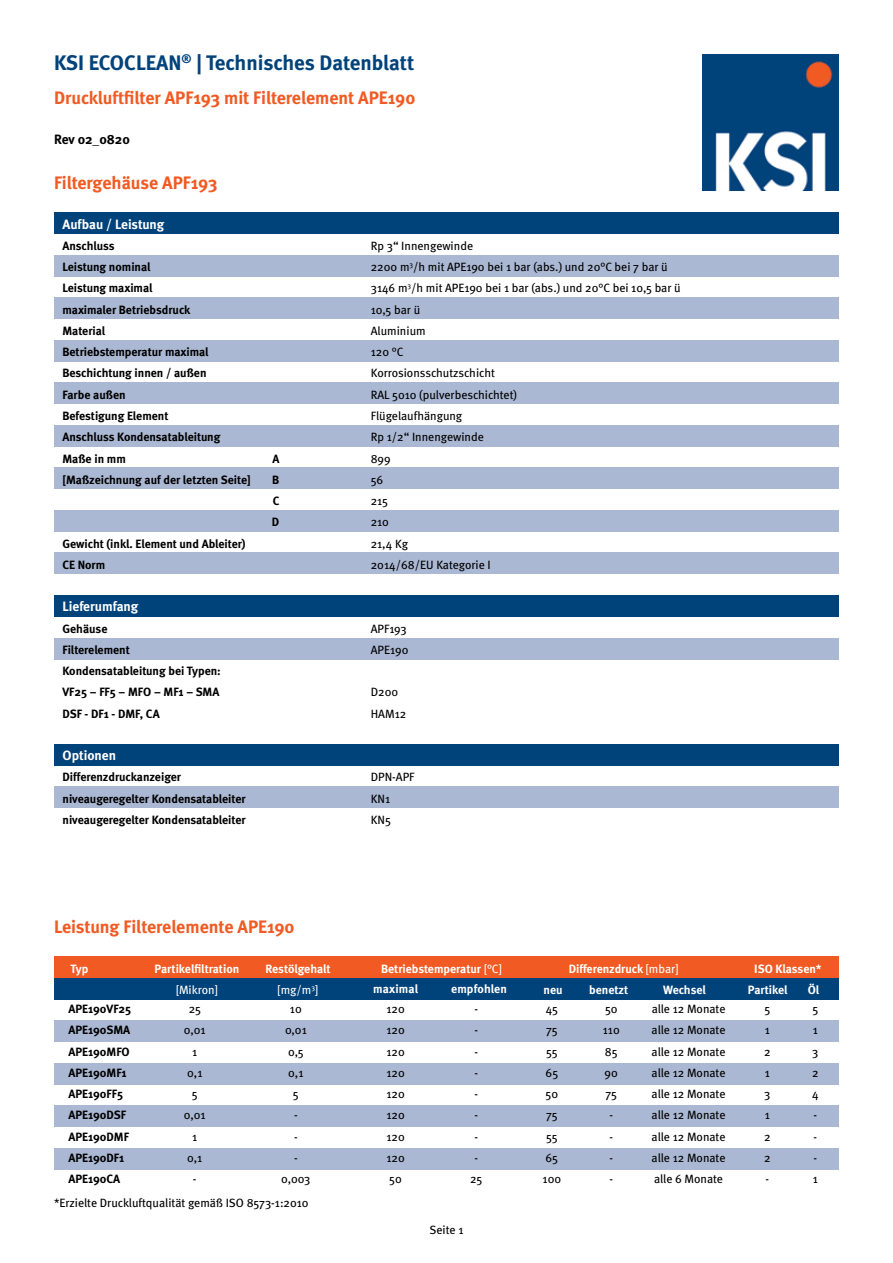
<style>
.page{position:relative;width:893px;height:1263px;background:#fff}
.page>*{position:absolute;margin:0;border:0;box-sizing:border-box;transform-origin:0 0}
.t1{font:700 21px "Meta";color:#00427a}
.t2{font:700 18px "Meta";color:#f15a22}
.t3{font:700 13.5px "Meta";color:#fff}
.t4{font:700 13.5px "Meta";color:#000}
.t5{font:12px/21.3px "Meta";color:#000}
.t6{font:700 12px/21.3px "Meta";color:#000}
.t7{font:700 12px/21.3px "Meta";color:#fff}
.t8{font:12px "Meta";color:#fff}
.s1{font-weight:400}
</style>
<div class="page">
<img style="left:703px;top:54px;width:136px;height:136px">
<div style="left:54px;top:553px;width:785px;height:21px;background:#aab8d3"></div>
<div style="left:54px;top:340px;width:785px;height:21px;background:#aab8d3"></div>
<div style="left:54px;top:383px;width:785px;height:21px;background:#aab8d3"></div>
<div style="left:54px;top:425px;width:785px;height:21px;background:#aab8d3"></div>
<div style="left:54px;top:468px;width:785px;height:21px;background:#aab8d3"></div>
<div style="left:54px;top:510px;width:785px;height:21px;background:#aab8d3"></div>
<div style="left:54px;top:213px;width:785px;height:21px;background:#00427a"></div>
<div style="left:54px;top:255px;width:785px;height:21px;background:#aab8d3"></div>
<div style="left:54px;top:298px;width:785px;height:21px;background:#aab8d3"></div>
<div style="left:54px;top:595px;width:785px;height:22px;background:#00427a"></div>
<div style="left:54px;top:638px;width:785px;height:21px;background:#aab8d3"></div>
<div style="left:54px;top:744px;width:785px;height:21px;background:#00427a"></div>
<div style="left:54px;top:787px;width:785px;height:21px;background:#aab8d3"></div>
<div style="left:54px;top:1020px;width:785px;height:22px;background:#aab8d3"></div>
<div style="left:54px;top:1063px;width:785px;height:21px;background:#aab8d3"></div>
<div style="left:54px;top:1105px;width:785px;height:22px;background:#aab8d3"></div>
<div style="left:54px;top:1148px;width:785px;height:21px;background:#aab8d3"></div>
<div style="left:54px;top:978px;width:785px;height:21px;background:#00427a"></div>
<div style="left:54px;top:957px;width:785px;height:21px;background:#f15a22"></div>
<h1 class="t1" style="left:54px;top:49px;width:362px">KSI ECOCLEAN<sup>®</sup> | Technisches Datenblatt</h1>
<h2 class="t2" style="left:54px;top:86px;width:363px">Druckluftfilter APF193 mit Filterelement APE190</h2>
<p class="t4" style="left:54px;top:130px;width:77px">Rev 02_0820</p>
<h2 class="t2" style="left:54px;top:171px;width:165px">Filtergehäuse APF193</h2>
<p class="t3" style="left:63px;top:215px;width:103px">Aufbau / Leistung</p>
<p class="t6" style="left:63px;top:235px;width:159px">Anschluss<br>Leistung nominal<br>Leistung maximal<br>maximaler Betriebsdruck<br>Material<br>Betriebstemperatur maximal<br>Beschichtung innen / außen<br>Farbe außen<br>Befestigung Element<br>Anschluss Kondensatableitung<br>Maße in mm</p>
<p class="t6" style="left:272px;top:447px;width:8px">A</p>
<p class="t6" style="left:63px;top:469px;width:190px">[Maßzeichnung auf der letzten Seite]</p>
<p class="t6" style="left:272px;top:469px;width:9px;text-align:justify">B C D</p>
<p class="t6" style="left:63px;top:532px;width:185px">Gewicht (inkl. Element und Ableiter)<br>CE Norm</p>
<p class="t3" style="left:63px;top:598px;width:77px">Lieferumfang</p>
<p class="t5" style="left:371px;top:235px;width:311px">Rp 3“ Innengewinde<br>2200 m<sup>3</sup>/h mit APE190 bei 1 bar (abs.) und 20°C bei 7 bar ü<br>3146 m<sup>3</sup>/h mit APE190 bei 1 bar (abs.) und 20°C bei 10,5 bar ü<br>10,5 bar ü<br>Aluminium<br>120 °C<br>Korrosionsschutzschicht<br>RAL 5010 (pulverbeschichtet)<br>Flügelaufhängung<br>Rp 1/2“ Innengewinde<br>899<br>56<br>215<br>210<br>21,4 Kg<br>2014/68/EU Kategorie I</p>
<p class="t6" style="left:63px;top:617px;width:160px">Gehäuse<br>Filterelement<br>Kondensatableitung bei Typen:<br>VF25 – FF5 – MFO – MF1 – SMA<br>DSF - DF1 - DMF, CA</p>
<p class="t5" style="left:371px;top:617px;width:39px">APF193<br>APE190</p>
<p class="t5" style="left:371px;top:681px;width:37px">D200<br>HAM12</p>
<p class="t3" style="left:63px;top:747px;width:55px">Optionen</p>
<p class="t6" style="left:63px;top:766px;width:185px">Differenzdruckanzeiger niveaugeregelter Kondensatableiter niveaugeregelter Kondensatableiter</p>
<p class="t5" style="left:371px;top:766px;width:45px">DPN-APF<br>KN1<br>KN5</p>
<h2 class="t2" style="left:54px;top:916px;width:242px">Leistung Filterelemente APE190</h2>
<p class="t7" style="left:663px;top:958px;width:44px;text-indent:-94px">Differenzdruck <span class="s1">[mbar]<br></span>Wechsel</p>
<p class="t7" style="left:748px;top:958px;width:75px;text-indent:7px">ISO Klassen*<br>Partikel</p>
<p class="t7" style="left:154px;top:958px;width:86px">Partikelfiltration</p>
<p class="t8" style="left:176px;top:982px;width:44px">[Mikron]</p>
<p class="t7" style="left:265px;top:958px;width:67px;text-align:center">Restölgehalt <span class="s1">[mg/m</span><sup>3</sup><span class="s1">]</span></p>
<p class="t7" style="left:451px;top:958px;width:58px;line-height:20.5px;text-indent:-70px">Betriebstemperatur <span class="s1">[°C] </span>empfohlen</p>
<p class="t7" style="left:71px;top:958px;width:19px">Typ</p>
<p class="t6" style="left:69px;top:998px;width:64px">APE190VF25</p>
<p class="t5" style="left:189px;top:998px;width:14px">25</p>
<p class="t5" style="left:290px;top:998px;width:13px">10</p>
<p class="t5" style="left:386px;top:998px;width:20px">120</p>
<p class="t5" style="left:475px;top:998px;width:5px">-</p>
<p class="t5" style="left:546px;top:998px;width:14px">45</p>
<p class="t5" style="left:605px;top:998px;width:14px">50</p>
<p class="t5" style="left:652px;top:998px;width:75px">alle 12 Monate</p>
<p class="t5" style="left:764px;top:998px;width:7px">5</p>
<p class="t5" style="left:812px;top:998px;width:7px">5</p>
<p class="t6" style="left:68px;top:1019px;width:63px">APE190SMA</p>
<p class="t5" style="left:184px;top:1019px;width:23px">0,01</p>
<p class="t5" style="left:285px;top:1019px;width:23px">0,01</p>
<p class="t5" style="left:386px;top:1019px;width:20px">120</p>
<p class="t5" style="left:475px;top:1019px;width:5px">-</p>
<p class="t5" style="left:546px;top:1019px;width:13px">75</p>
<p class="t5" style="left:603px;top:1019px;width:18px">110</p>
<p class="t5" style="left:652px;top:1019px;width:75px">alle 12 Monate</p>
<p class="t5" style="left:765px;top:1019px;width:7px">1</p>
<p class="t5" style="left:813px;top:1019px;width:7px">1</p>
<p class="t6" style="left:68px;top:1040px;width:63px">APE190MFO</p>
<p class="t5" style="left:192px;top:1040px;width:7px">1</p>
<p class="t5" style="left:288px;top:1040px;width:17px">0,5</p>
<p class="t5" style="left:386px;top:1040px;width:20px">120</p>
<p class="t5" style="left:475px;top:1040px;width:5px">-</p>
<p class="t5" style="left:546px;top:1040px;width:13px">55</p>
<p class="t5" style="left:605px;top:1040px;width:14px">85</p>
<p class="t5" style="left:652px;top:1040px;width:75px">alle 12 Monate</p>
<p class="t5" style="left:764px;top:1040px;width:8px">2</p>
<p class="t5" style="left:812px;top:1040px;width:8px">3</p>
<p class="t6" style="left:68px;top:1062px;width:60px">APE190MF1</p>
<p class="t5" style="left:187px;top:1062px;width:17px">0,1</p>
<p class="t5" style="left:288px;top:1062px;width:17px">0,1</p>
<p class="t5" style="left:386px;top:1062px;width:20px">120</p>
<p class="t5" style="left:475px;top:1062px;width:5px">-</p>
<p class="t5" style="left:546px;top:1062px;width:14px">65</p>
<p class="t5" style="left:605px;top:1062px;width:15px">90</p>
<p class="t5" style="left:652px;top:1062px;width:75px">alle 12 Monate</p>
<p class="t5" style="left:765px;top:1062px;width:7px">1</p>
<p class="t5" style="left:812px;top:1062px;width:8px">2</p>
<p class="t6" style="left:68px;top:1083px;width:56px">APE190FF5</p>
<p class="t5" style="left:192px;top:1083px;width:7px">5</p>
<p class="t5" style="left:293px;top:1083px;width:7px">5</p>
<p class="t5" style="left:386px;top:1083px;width:20px">120</p>
<p class="t5" style="left:475px;top:1083px;width:5px">-</p>
<p class="t5" style="left:546px;top:1083px;width:14px">50</p>
<p class="t5" style="left:605px;top:1083px;width:13px">75</p>
<p class="t5" style="left:652px;top:1083px;width:75px">alle 12 Monate</p>
<p class="t5" style="left:764px;top:1083px;width:8px">3</p>
<p class="t5" style="left:812px;top:1083px;width:8px">4</p>
<p class="t6" style="left:68px;top:1104px;width:59px">APE190DSF</p>
<p class="t5" style="left:184px;top:1104px;width:23px">0,01</p>
<p class="t5" style="left:294px;top:1104px;width:5px">-</p>
<p class="t5" style="left:386px;top:1104px;width:20px">120</p>
<p class="t5" style="left:474px;top:1104px;width:5px">-</p>
<p class="t5" style="left:546px;top:1104px;width:13px">75</p>
<p class="t5" style="left:609px;top:1104px;width:5px">-</p>
<p class="t5" style="left:652px;top:1104px;width:75px">alle 12 Monate</p>
<p class="t5" style="left:765px;top:1104px;width:7px">1</p>
<p class="t5" style="left:813px;top:1104px;width:5px">-</p>
<p class="t6" style="left:68px;top:1125px;width:62px">APE190DMF</p>
<p class="t5" style="left:192px;top:1125px;width:7px">1</p>
<p class="t5" style="left:294px;top:1125px;width:5px">-</p>
<p class="t5" style="left:386px;top:1125px;width:20px">120</p>
<p class="t5" style="left:474px;top:1125px;width:5px">-</p>
<p class="t5" style="left:546px;top:1125px;width:13px">55</p>
<p class="t5" style="left:609px;top:1125px;width:5px">-</p>
<p class="t5" style="left:652px;top:1125px;width:75px">alle 12 Monate</p>
<p class="t5" style="left:764px;top:1125px;width:8px">2</p>
<p class="t5" style="left:813px;top:1125px;width:5px">-</p>
<p class="t6" style="left:68px;top:1147px;width:57px">APE190DF1</p>
<p class="t5" style="left:187px;top:1147px;width:17px">0,1</p>
<p class="t5" style="left:294px;top:1147px;width:5px">-</p>
<p class="t5" style="left:386px;top:1147px;width:20px">120</p>
<p class="t5" style="left:474px;top:1147px;width:5px">-</p>
<p class="t5" style="left:546px;top:1147px;width:14px">65</p>
<p class="t5" style="left:609px;top:1147px;width:5px">-</p>
<p class="t5" style="left:652px;top:1147px;width:75px">alle 12 Monate</p>
<p class="t5" style="left:764px;top:1147px;width:8px">2</p>
<p class="t5" style="left:813px;top:1147px;width:5px">-</p>
<p class="t6" style="left:68px;top:1168px;width:53px">APE190CA</p>
<p class="t5" style="left:193px;top:1168px;width:5px">-</p>
<p class="t5" style="left:281px;top:1168px;width:31px">0,003</p>
<p class="t5" style="left:389px;top:1168px;width:14px">50</p>
<p class="t5" style="left:470px;top:1168px;width:14px">25</p>
<p class="t5" style="left:543px;top:1168px;width:20px">100</p>
<p class="t5" style="left:609px;top:1168px;width:5px">-</p>
<p class="t5" style="left:654px;top:1168px;width:70px">alle 6 Monate</p>
<p class="t5" style="left:765px;top:1168px;width:5px">-</p>
<p class="t5" style="left:813px;top:1168px;width:7px">1</p>
<p class="t7" style="left:808px;top:979px;width:13px">Öl</p>
<p class="t7" style="left:373px;top:978px;width:47px">maximal</p>
<p class="t7" style="left:544px;top:979px;width:21px">neu</p>
<p class="t7" style="left:589px;top:979px;width:40px">benetzt</p>
<p class="t5" style="left:54px;top:1191px;width:256px">*Erzielte Druckluftqualität gemäß ISO 8573-1:2010</p>
<p class="t5" style="left:429px;top:1219px;width:35px">Seite 1</p>
</div>
